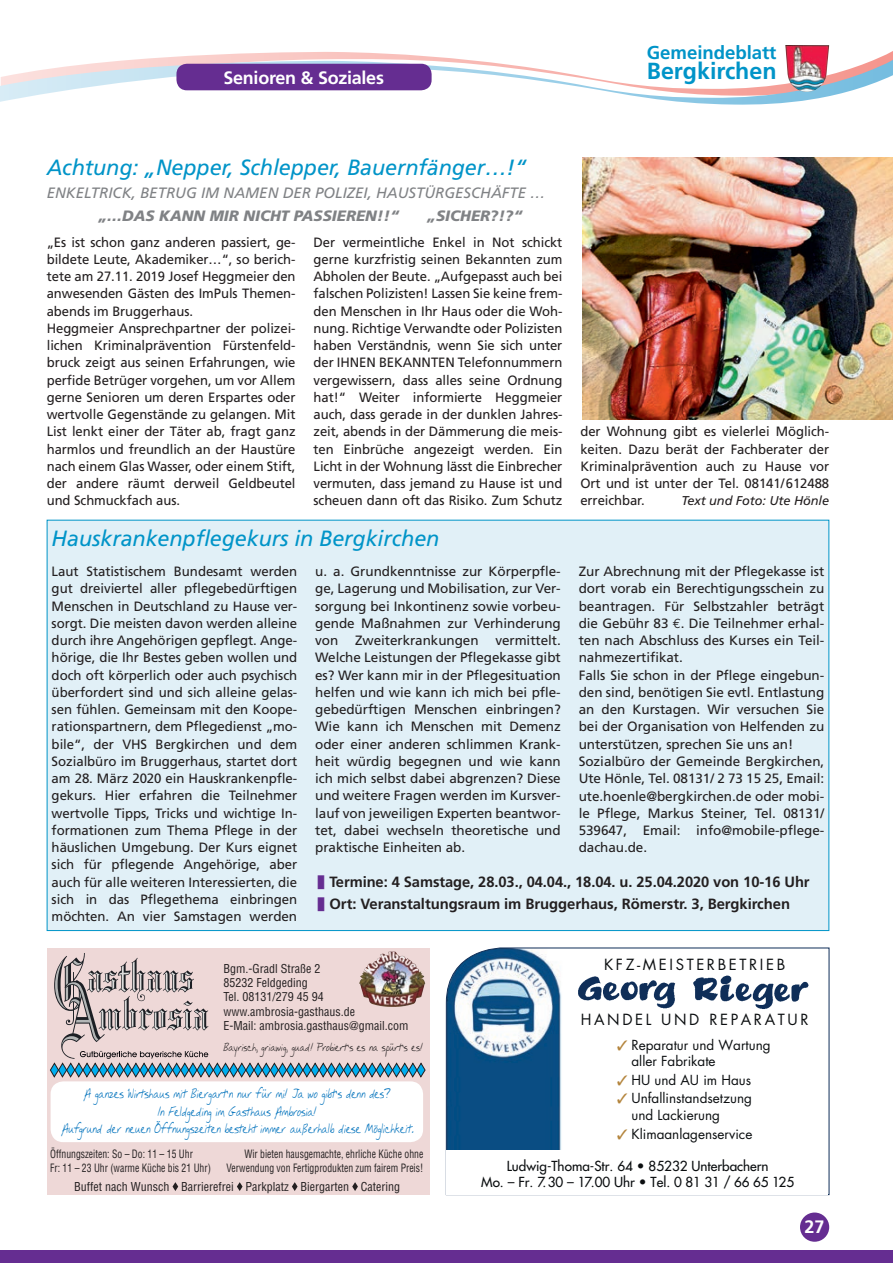
<style>
.page{position:relative;width:893px;height:1263px;background:#fff}
.page>*{position:absolute;margin:0;border:0;box-sizing:border-box;transform-origin:0 0}
.t1{font:700 23.25px "Frutiger";color:#0094c8}
.t2{font:italic 22.05px "Frutiger";letter-spacing:-.005em;color:#0094c8}
.t3{font:700 18.6px "Frutiger";letter-spacing:-.005em;color:#0094c8}
.t4{font:700 18px "Frutiger";letter-spacing:-.015em;color:#fff}
.t5{font:16.35px/17.5px "KG Mullally";color:#0072bc;text-align:center;scale:.64 1}
.t6{font:italic 15px "Frutiger";color:#808285}
.t7{font:italic 900 15px "Frutiger";color:#808285}
.t8{font:15px "Futura";letter-spacing:.175em;color:#0b0e10}
.t9{font:700 14.85px/21.9px "Frutiger";letter-spacing:-.005em;color:#231f20}
.t10{font:14.1px "KG Mullally";color:#231f20;scale:.66 1}
.t11{font:13.5px/17.2px "Frutiger";letter-spacing:-.005em;color:#231f20;text-align:justify}
.t12{font:13.5px/18.6px "Futura";color:#0b0e10}
.t13{font:13.5px/16.5px "Futura";color:#0b0e10;text-align:center}
.t14{font:italic 12.75px "Frutiger";letter-spacing:-.005em;color:#231f20}
.t15{font:condensed 12px/14.4px "Helvetica";color:#231f20}
.t16{font:condensed 11.25px/13.5px "Helvetica";color:#231f20;text-align:right;scale:.86 1}
.s1{font-family:"Euro Mono"}
</style>
<div class="page">
<svg style="left:0;top:53px;width:893px;height:52px"></svg>
<div style="left:0;top:1250px;width:893px;height:13px;background:#652d91"></div>
<div style="left:800px;top:1212px;width:29px;height:30px;background:#652d91;border-radius:50%"></div>
<div style="left:176px;top:64px;width:256px;height:26px;background:#652d91;border-radius:11px"></div>
<img style="left:785px;top:45px;width:44px;height:48px">
<img style="left:583px;top:157px;width:310px;height:263px">
<div style="left:47px;top:520px;width:782px;height:410px;background:#e1f0f7"></div>
<div style="left:47px;top:948px;width:382px;height:246px;background:#eed8d7"></div>
<div style="left:51px;top:1081px;width:372px;height:61px;background:#fff;border-radius:13px"></div>
<svg style="left:50px;top:953px;width:375px;height:124px"></svg>
<svg style="left:173px;top:1182px;width:5px;height:9px"></svg>
<svg style="left:237px;top:1182px;width:6px;height:9px"></svg>
<svg style="left:292px;top:1182px;width:6px;height:9px"></svg>
<svg style="left:352px;top:1182px;width:6px;height:9px"></svg>
<svg style="left:446px;top:947px;width:384px;height:248px"></svg>
<div style="left:447px;top:1150px;width:381px;height:44px;background:#fff"></div>
<img style="left:578px;top:975px;width:233px;height:36px">
<svg style="left:618px;top:1040px;width:9px;height:10px"></svg>
<svg style="left:618px;top:1075px;width:9px;height:10px"></svg>
<svg style="left:618px;top:1094px;width:9px;height:10px"></svg>
<svg style="left:618px;top:1129px;width:9px;height:10px"></svg>
<h3 class="t4" style="left:223px;top:67px;width:162px">Senioren &amp; Soziales</h3>
<h3 class="t3" style="left:647px;top:42px;width:131px">Gemeindeblatt</h3>
<h1 class="t1" style="left:647px;top:58px;width:131px">Bergkirchen</h1>
<h2 class="t2" style="left:47px;top:154px;width:482px">Achtung: „Nepper, Schlepper, Bauernfänger…!“</h2>
<p class="t6" style="left:47px;top:184px;width:500px">ENKELTRICK, BETRUG IM NAMEN DER POLIZEI, HAUSTÜRGESCHÄFTE …</p>
<p class="t7" style="left:98px;top:207px;width:303px">„…DAS KANN MIR NICHT PASSIEREN!!“</p>
<p class="t7" style="left:427px;top:207px;width:97px">„SICHER?!?“</p>
<p class="t11" style="left:47px;top:233px;width:250px;text-align:left">„Es ist schon ganz anderen passiert, ge&shy;bildete Leute, Akademiker…“, so berich&shy;tete am 27.11. 2019 Josef Heggmeier den anwesenden Gästen des ImPuls Themen&shy;abends im Bruggerhaus.<br>Heggmeier Ansprechpartner der polizei&shy;lichen Kriminalprävention Fürstenfeld&shy;bruck zeigt aus seinen Erfahrungen, wie perfide Betrüger vorgehen, um vor Allem gerne Senioren um deren Erspartes oder wertvolle Gegenstände zu gelangen. Mit List lenkt einer der Täter ab, fragt ganz harmlos und freundlich an der Haustüre nach einem Glas Wasser, oder einem Stift, der andere räumt derweil Geldbeutel und Schmuckfach aus.</p>
<p class="t11" style="left:314px;top:233px;width:250px">Der vermeintliche Enkel in Not schickt gerne kurzfristig seinen Bekannten zum Abholen der Beute. „Aufgepasst auch bei falschen Polizisten! Lassen Sie keine frem&shy;den Menschen in Ihr Haus oder die Woh&shy;nung. Richtige Verwandte oder Polizisten haben Verständnis, wenn Sie sich unter der IHNEN BEKANNTEN Telefonnummern vergewissern, dass alles seine Ordnung hat!“ Weiter informierte Heggmeier auch, dass gerade in der dunklen Jahres&shy;zeit, abends in der Dämmerung die meis&shy;ten Einbrüche angezeigt werden. Ein Licht in der Wohnung lässt die Einbrecher vermuten, dass jemand zu Hause ist und scheuen dann oft das Risiko. Zum Schutz</p>
<p class="t11" style="left:580px;top:423px;width:250px">der Wohnung gibt es vielerlei Möglich&shy;keiten. Dazu berät der Fachberater der Kriminalprävention auch zu Hause vor Ort und ist unter der Tel. 08141/612488 erreichbar.</p>
<p class="t14" style="left:681px;top:493px;width:149px">Text und Foto: Ute Hönle</p>
<h2 class="t2" style="left:52px;top:526px;width:389px">Hauskrankenpflegekurs in Bergkirchen</h2>
<p class="t11" style="left:52px;top:563px;width:247px">Laut Statistischem Bundesamt werden gut dreiviertel aller pflegebedürftigen Menschen in Deutschland zu Hause ver&shy;sorgt. Die meisten davon werden alleine durch ihre Angehörigen gepflegt. Ange&shy;hörige, die Ihr Bestes geben wollen und doch oft körperlich oder auch psychisch überfordert sind und sich alleine gelas&shy;sen fühlen. Gemeinsam mit den Koope&shy;rationspartnern, dem Pflegedienst „mo&shy;bile“, der VHS Bergkirchen und dem Sozialbüro im Bruggerhaus, startet dort am 28. März 2020 ein Hauskrankenpfle&shy;gekurs. Hier erfahren die Teilnehmer wertvolle Tipps, Tricks und wichtige In&shy;formationen zum Thema Pflege in der häuslichen Umgebung. Der Kurs eignet sich für pflegende Angehörige, aber auch für alle weiteren Interessierten, die sich in das Pflegethema einbringen möchten. An vier Samstagen werden</p>
<p class="t11" style="left:315px;top:563px;width:247px">u. a. Grundkenntnisse zur Körperpfle&shy;ge, Lagerung und Mobilisation, zur Ver&shy;sorgung bei Inkontinenz sowie vorbeu&shy;gende Maßnahmen zur Verhinderung von Zweiterkrankungen vermittelt.<br>Welche Leistungen der Pflegekasse gibt es? Wer kann mir in der Pflegesituation helfen und wie kann ich mich bei pfle&shy;gebedürftigen Menschen einbringen?<br>Wie kann ich Menschen mit Demenz oder einer anderen schlimmen Krank&shy;heit würdig begegnen und wie kann ich mich selbst dabei abgrenzen? Diese und weitere Fragen werden im Kursver&shy;lauf von jeweiligen Experten beantwor&shy;tet, dabei wechseln theoretische und praktische Einheiten ab.</p>
<p class="t11" style="left:579px;top:563px;width:247px;text-align:left">Zur Abrechnung mit der Pflegekasse ist dort vorab ein Berechtigungsschein zu beantragen. Für Selbstzahler beträgt die Gebühr 83 <span class="s1">€</span>. Die Teilnehmer erhal&shy;ten nach Abschluss des Kurses ein Teil&shy;nahmezertifikat.<br>Falls Sie schon in der Pflege eingebun&shy;den sind, benötigen Sie evtl. Entlastung an den Kurstagen. Wir versuchen Sie bei der Organisation von Helfenden zu unterstützen, sprechen Sie uns an!<br>Sozialbüro der Gemeinde Bergkirchen, Ute Hönle, Tel. 08131/ 2 73 15 25, Email: ute.hoenle@bergkirchen.de oder mobi&shy;le Pflege, Markus Steiner, Tel. 08131/ 539647, Email: info@mobile-pflege&shy;dachau.de.</p>
<p class="t9" style="left:329px;top:870px;width:482px">Termine: 4 Samstage, 28.03., 04.04., 18.04. u. 25.04.2020 von 10-16 Uhr<br>Ort: Veranstaltungsraum im Bruggerhaus, Römerstr. 3, Bergkirchen</p>
<p class="t15" style="left:223px;top:961px;width:186px">Bgm.-Gradl Straße 2<br>85232 Feldgeding<br>Tel. 08131/279 45 94 www.ambrosia-gasthaus.de<br>E-Mail: ambrosia.gasthaus@gmail.com</p>
<p class="t10" style="left:223px;top:1038px;width:304px">Bayrisch, griawig, guad! Probiert‘s es na spürt‘s es!</p>
<p class="t5" style="left:62px;top:1086px;width:551px">A ganzes Wirtshaus mit Biergart‘n nur für mi! Ja wo gibt‘s denn des?<br>In Feldgeding im Gasthaus Ambrosia!<br>Aufgrund der neuen Öffnungszeiten besteht immer außerhalb diese Möglichkeit.</p>
<p class="t16" style="left:50px;top:1147px;width:188px;text-align:left">Öffnungszeiten: So – Do: 11 – 15 Uhr<br>Fr: 11 – 23 Uhr (warme Küche bis 21 Uhr)</p>
<p class="t15" style="left:74px;top:1179px;width:328px">Buffet nach Wunsch Barrierefrei Parkplatz Biergarten Catering</p>
<p class="t16" style="left:226px;top:1147px;width:231px">Wir bieten hausgemachte, ehrliche Küche ohne<br>Verwendung von Fertigprodukten zum fairem Preis!</p>
<p class="t8" style="left:604px;top:954px;width:183px">KFZ-MEISTERBETRIEB</p>
<p class="t8" style="left:581px;top:1009px;width:229px">HANDEL UND REPARATUR</p>
<p class="t12" style="left:631px;top:1036px;width:141px;line-height:16.5px">Reparatur und Wartung aller Fabrikate</p>
<p class="t12" style="left:631px;top:1070px;width:122px">HU und AU im Haus<br>Unfallinstandsetzung</p>
<p class="t12" style="left:631px;top:1105px;width:122px">und Lackierung<br>Klimaanlagenservice</p>
<p class="t13" style="left:481px;top:1157px;width:314px">Ludwig-Thoma-Str. 64 • 85232 Unterbachern<br>Mo. – Fr. 7.30 – 17.00 Uhr • Tel. 0 81 31 / 66 65 125</p>
<h3 class="t4" style="left:805px;top:1216px;width:22px">27</h3>
</div>
